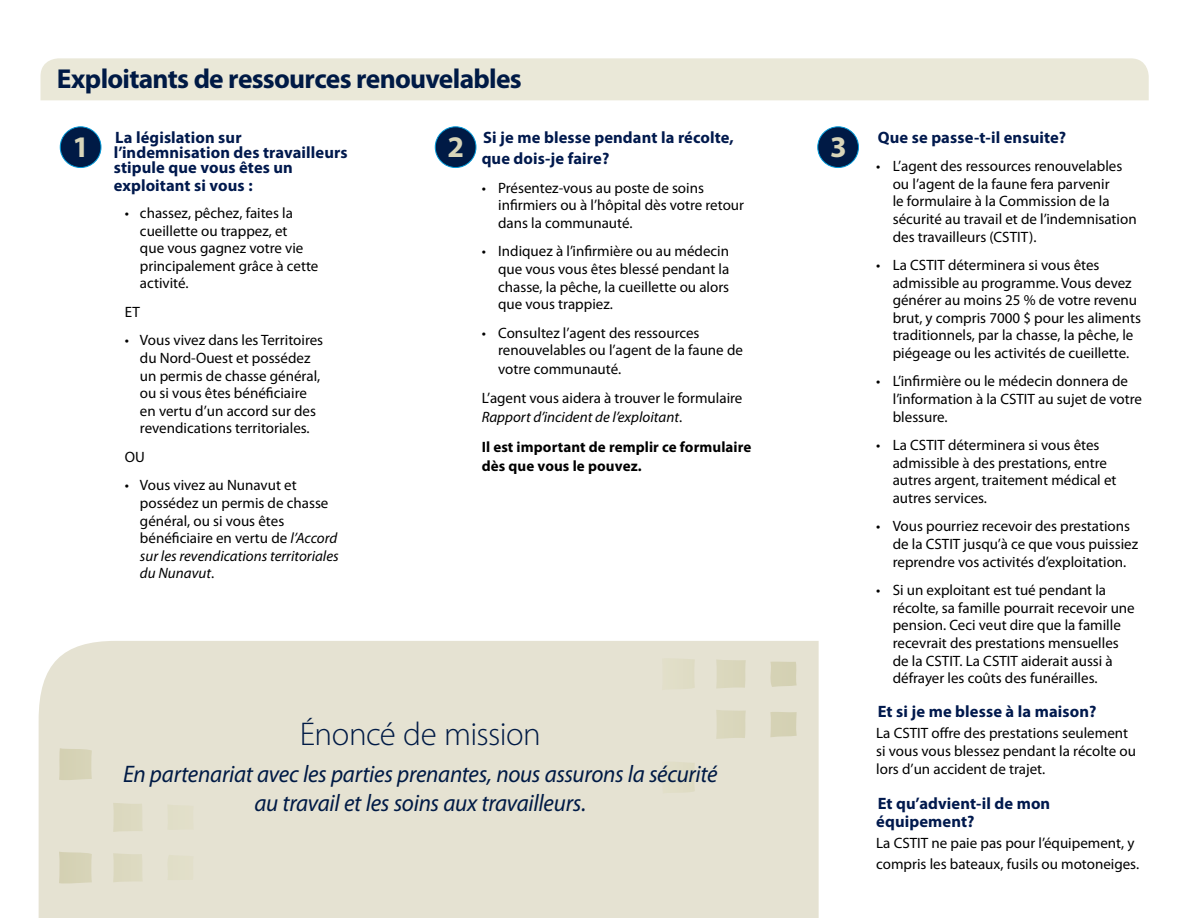
<style>
.page{position:relative;width:1188px;height:918px;background:#fff}
.page>*{position:absolute;margin:0;border:0;box-sizing:border-box;transform-origin:0 0}
.t1{font:300 33px "Myriad Pro";letter-spacing:-.015em;color:#001a45}
.t2{font:700 30px "Myriad Pro";color:#d8d5b9}
.t3{font:700 27.45px "Myriad Pro";letter-spacing:-.025em;color:#001a45}
.t4{font:italic 24px/28.5px "Myriad Pro";letter-spacing:-.01em;color:#001a45;text-align:center;scale:.96 1}
.t5{font:700 16.5px/15px "Myriad Pro";letter-spacing:.005em;color:#00194d}
.t6{font:15px/17.7px "Myriad Pro";color:#000}
.t7{font:700 15px/30px "Myriad Pro";letter-spacing:.005em;color:#000}
.s1{font-style:italic}
.s2{font-weight:400;font-style:italic}
.s3{font-weight:400}
</style>
<div class="page">
<div style="left:39px;top:641px;width:780px;height:277px;background:#e5e2d2"></div>
<svg style="left:59px;top:748px;width:135px;height:136px;background:#e2dfcc"></svg>
<div style="left:41px;top:58px;width:1108px;height:42px;background:#eae8d8"></div>
<div style="left:60px;top:127px;width:41px;height:41px;background:#001a45;border-radius:50%"></div>
<div style="left:60px;top:126px;width:41px;height:42px;border:1px solid #0099d8;border-radius:50%"></div>
<div style="left:435px;top:127px;width:41px;height:41px;background:#001a45;border-radius:50%"></div>
<div style="left:435px;top:126px;width:41px;height:42px;border:1px solid #0099d8;border-radius:50%"></div>
<div style="left:818px;top:127px;width:40px;height:41px;background:#001a45;border-radius:50%"></div>
<div style="left:817px;top:126px;width:42px;height:42px;border:1px solid #0099d8;border-radius:50%"></div>
<svg style="left:662px;top:658px;width:135px;height:136px;background:#e2dfcc"></svg>
<h3 class="t3" style="left:57px;top:61px;width:466px">Exploitants de ressources renouvelables</h3>
<p class="t5" style="left:114px;top:129px;width:235px">La législation sur l’indemnisation des travailleurs stipule que vous êtes un</p>
<p class="t5" style="left:114px;top:177px;width:140px">exploitant si vous :</p>
<p class="t6" style="left:140px;top:204px;width:180px;text-indent:-15px">• chassez, pêchez, faites la cueillette ou trappez, et<br>que vous gagnez votre vie principalement grâce à cette activité.</p>
<p class="t6" style="left:125px;top:303px;width:16px">ET</p>
<p class="t6" style="left:140px;top:331px;width:185px;text-indent:-15px">• Vous vivez dans les Territoires du Nord-Ouest et possédez un permis de chasse général, ou si vous êtes bénéficiaire en vertu d’un accord sur des revendications territoriales.</p>
<p class="t6" style="left:125px;top:448px;width:21px">OU</p>
<p class="t6" style="left:140px;top:476px;width:200px;text-indent:-15px">• Vous vivez au Nunavut et possédez un permis de chasse général, ou si vous êtes bénéficiaire en vertu de <span class="s1">l’Accord sur les revendications territoriales du Nunavut</span>.</p>
<p class="t5" style="left:482px;top:127px;width:254px;line-height:21px">Si je me blesse pendant la récolte, que dois-je faire?</p>
<p class="t6" style="left:498px;top:179px;width:247px;text-indent:-16px">• Présentez-vous au poste de soins infirmiers ou à l’hôpital dès votre retour dans la communauté.</p>
<p class="t6" style="left:498px;top:242px;width:233px;text-align:justify;text-indent:-16px">• Indiquez à l’infirmière ou au médecin que vous vous êtes blessé pendant la chasse, la pêche, la cueillette ou alors que vous trappiez.</p>
<p class="t6" style="left:498px;top:324px;width:246px;text-indent:-16px">• Consultez l’agent des ressources renouvelables ou l’agent de la faune de</p>
<p class="t6" style="left:482px;top:355px;width:262px;line-height:28.8px;text-indent:16px">votre communauté.<br>L’agent vous aidera à trouver le formulaire</p>
<p class="t7" style="left:482px;top:402px;width:271px"><span class="s2">Rapport d’incident de l’exploitant</span><span class="s3">.<br></span>Il est important de remplir ce formulaire</p>
<p class="t7" style="left:482px;top:451px;width:162px">dès que vous le pouvez.</p>
<h2 class="t2" style="left:73px;top:127px;width:18px">1</h2>
<h2 class="t2" style="left:448px;top:127px;width:18px">2</h2>
<h2 class="t2" style="left:830px;top:127px;width:18px">3</h2>
<h1 class="t1" style="left:300px;top:714px;width:243px">Énoncé de mission</h1>
<h3 class="t4" style="left:123px;top:759px;width:621px">En partenariat avec les parties prenantes, nous assurons la sécurité au travail et les soins aux travailleurs.</h3>
<p class="t5" style="left:878px;top:129px;width:190px">Que se passe-t-il ensuite?</p>
<p class="t6" style="left:893px;top:157px;width:245px;text-indent:-16px">• L’agent des ressources renouvelables ou l’agent de la faune fera parvenir<br>le formulaire à la Commission de la sécurité au travail et de l’indemnisation des travailleurs (CSTIT).</p>
<p class="t6" style="left:893px;top:256px;width:250px;text-indent:-16px">• La CSTIT déterminera si vous êtes admissible au programme. Vous devez générer au moins 25 % de votre revenu brut, y compris 7000 $ pour les aliments traditionnels, par la chasse, la pêche, le piégeage ou les activités de cueillette.</p>
<p class="t6" style="left:893px;top:372px;width:251px;text-indent:-16px">• L’infirmière ou le médecin donnera de l’information à la CSTIT au sujet de votre blessure.</p>
<p class="t6" style="left:893px;top:436px;width:225px;text-indent:-16px">• La CSTIT déterminera si vous êtes admissible à des prestations, entre autres argent, traitement médical et autres services.</p>
<p class="t6" style="left:893px;top:517px;width:247px;text-indent:-16px">• Vous pourriez recevoir des prestations de la CSTIT jusqu’à ce que vous puissiez reprendre vos activités d’exploitation.</p>
<p class="t6" style="left:893px;top:581px;width:244px;text-indent:-16px">• Si un exploitant est tué pendant la récolte, sa famille pourrait recevoir une pension. Ceci veut dire que la famille recevrait des prestations mensuelles de la CSTIT. La CSTIT aiderait aussi à défrayer les coûts des funérailles.</p>
<p class="t5" style="left:878px;top:704px;width:220px">Et si je me blesse à la maison?</p>
<p class="t6" style="left:876px;top:724px;width:261px">La CSTIT offre des prestations seulement si vous vous blessez pendant la récolte ou lors d’un accident de trajet.</p>
<p class="t5" style="left:876px;top:794px;width:176px;line-height:17.5px">Et qu’advient-il de mon équipement?</p>
<p class="t6" style="left:876px;top:832px;width:264px;line-height:21.6px">La CSTIT ne paie pas pour l’équipement, y compris les bateaux, fusils ou motoneiges.</p>
</div>
